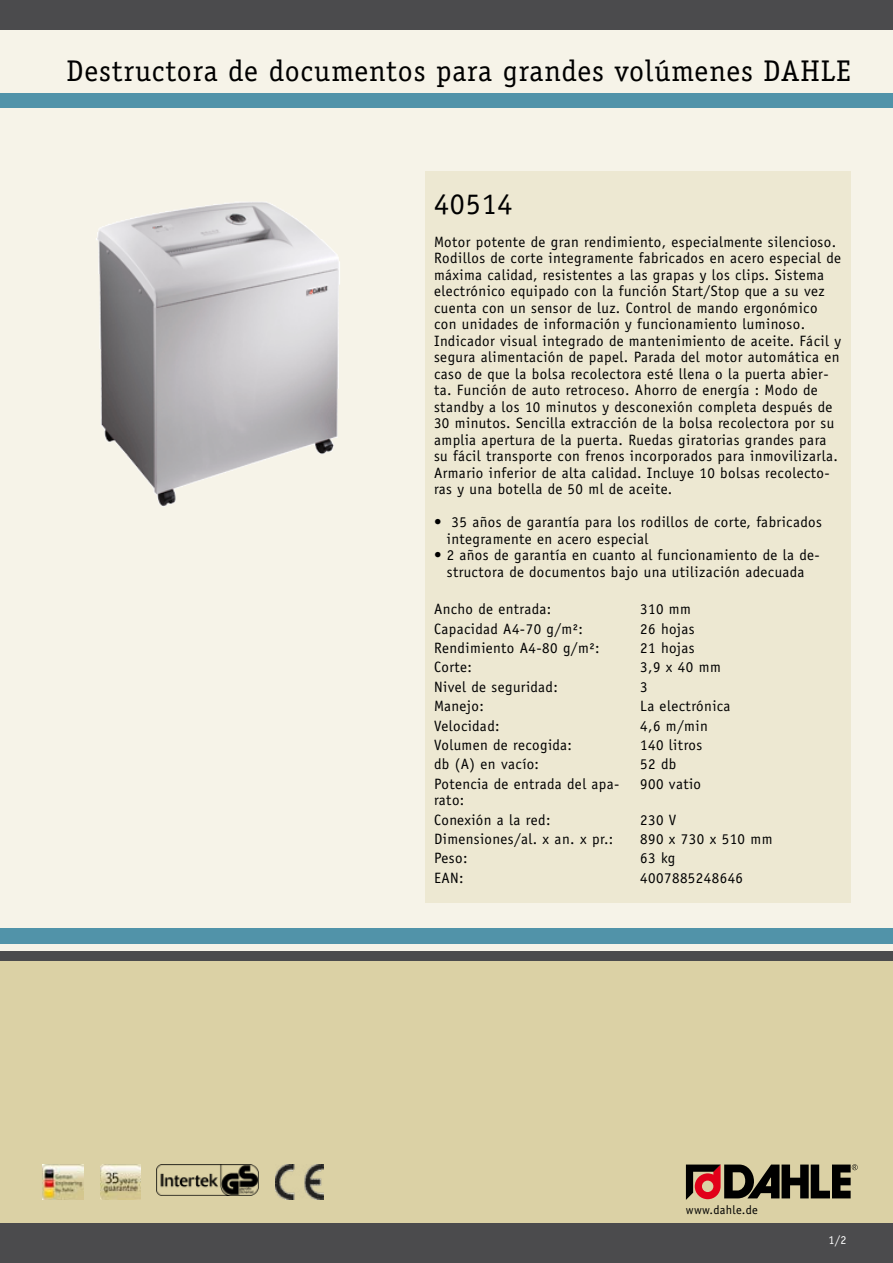
<style>
.page{position:relative;width:893px;height:1263px;background:#f6f3e8}
.page>*{position:absolute;margin:0;border:0;box-sizing:border-box;transform-origin:0 0}
.t1{font:30px "Officina Serif Std";letter-spacing:.03em;color:#000}
.t2{font:15px/16.5px "Officina Sans Std";letter-spacing:.03em;color:#000}
.t3{font:15px "Officina Sans Std";letter-spacing:.01em;color:#000}
.t4{font:12.3px "Officina Sans Std";letter-spacing:.03em;color:#000}
.t5{font:12px "Officina Sans Std";color:#fff}
</style>
<div class="page">
<div style="left:0;top:0;width:893px;height:30px;background:#4b4b4d"></div>
<div style="left:0;top:956px;width:893px;height:282px;background:#dbd1a5"></div>
<div style="left:0;top:1224px;width:893px;height:39px;background:#4b4b4d"></div>
<div style="left:0;top:928px;width:893px;height:15px;background:#5193a9"></div>
<div style="left:0;top:951px;width:893px;height:9px;background:#4b4b4d"></div>
<img style="left:100px;top:1164px;width:41px;height:35px">
<img style="left:156px;top:1164px;width:102px;height:31px">
<img style="left:275px;top:1164px;width:49px;height:35px">
<img style="left:43px;top:1164px;width:40px;height:35px">
<img style="left:96px;top:202px;width:244px;height:305px">
<svg style="left:686px;top:1164px;width:172px;height:36px"></svg>
<div style="left:0;top:94px;width:893px;height:14px;background:#5193a9"></div>
<div style="left:425px;top:171px;width:425px;height:731px;background:#ede8d2"></div>
<h1 class="t1" style="left:66px;top:53px;width:786px">Destructora de documentos para grandes volúmenes DAHLE</h1>
<h1 class="t1" style="left:434px;top:186px;width:80px">40514</h1>
<p class="t2" style="left:434px;top:233px;width:409px">Motor potente de gran rendimiento, especialmente silencioso.<br>Rodillos de corte integramente fabricados en acero especial de máxima calidad, resistentes a las grapas y los clips. Sistema electrónico equipado con la función Start/Stop que a su vez cuenta con un sensor de luz. Control de mando ergonómico con unidades de información y funcionamiento luminoso.<br>Indicador visual integrado de mantenimiento de aceite. Fácil y segura alimentación de papel. Parada del motor automática en caso de que la bolsa recolectora esté llena o la puerta abier&shy;ta. Función de auto retroceso. Ahorro de energía : Modo de standby a los 10 minutos y desconexión completa después de 30 minutos. Sencilla extracción de la bolsa recolectora por su amplia apertura de la puerta. Ruedas giratorias grandes para su fácil transporte con frenos incorporados para inmovilizarla.<br>Armario inferior de alta calidad. Incluye 10 bolsas recolecto&shy;ras y una botella de 50 ml de aceite.</p>
<p class="t2" style="left:447px;top:514px;width:377px;text-indent:-13px">• 35 años de garantía para los rodillos de corte, fabricados integramente en acero especial</p>
<p class="t2" style="left:434px;top:547px;width:387px;text-align:center">• 2 años de garantía en cuanto al funcionamiento de la de&shy;structora de documentos bajo una utilización adecuada</p>
<p class="t3" style="left:434px;top:600px;width:119px">Ancho de entrada:</p>
<p class="t2" style="left:640px;top:601px;width:52px">310 mm</p>
<p class="t2" style="left:434px;top:620px;width:151px">Capacidad A4-70 g/m²:</p>
<p class="t2" style="left:640px;top:620px;width:56px">26 hojas</p>
<p class="t2" style="left:434px;top:640px;width:167px">Rendimiento A4-80 g/m²:</p>
<p class="t2" style="left:640px;top:640px;width:56px">21 hojas</p>
<p class="t2" style="left:434px;top:659px;width:40px">Corte:</p>
<p class="t2" style="left:640px;top:659px;width:82px">3,9 x 40 mm</p>
<p class="t2" style="left:434px;top:678px;width:125px">Nivel de seguridad:</p>
<p class="t2" style="left:640px;top:678px;width:9px">3</p>
<p class="t2" style="left:434px;top:698px;width:51px">Manejo:</p>
<p class="t2" style="left:640px;top:698px;width:92px">La electrónica</p>
<p class="t2" style="left:434px;top:717px;width:67px">Velocidad:</p>
<p class="t2" style="left:640px;top:717px;width:69px">4,6 m/min</p>
<p class="t2" style="left:434px;top:737px;width:140px">Volumen de recogida:</p>
<p class="t2" style="left:640px;top:737px;width:64px">140 litros</p>
<p class="t2" style="left:434px;top:756px;width:107px">db (A) en vacío:</p>
<p class="t2" style="left:640px;top:756px;width:38px">52 db</p>
<p class="t2" style="left:434px;top:775px;width:187px">Potencia de entrada del apa&shy;rato:</p>
<p class="t2" style="left:640px;top:775px;width:62px">900 vatio</p>
<p class="t2" style="left:434px;top:811px;width:118px">Conexión a la red:</p>
<p class="t2" style="left:640px;top:811px;width:38px">230 V</p>
<p class="t2" style="left:434px;top:831px;width:181px">Dimensiones/al. x an. x pr.:</p>
<p class="t2" style="left:640px;top:831px;width:134px">890 x 730 x 510 mm</p>
<p class="t2" style="left:434px;top:850px;width:35px">Peso:</p>
<p class="t2" style="left:640px;top:850px;width:37px">63 kg</p>
<p class="t2" style="left:434px;top:869px;width:31px">EAN:</p>
<p class="t2" style="left:640px;top:869px;width:104px">4007885248646</p>
<p class="t4" style="left:686px;top:1203px;width:73px">www.dahle.de</p>
<p class="t5" style="left:828px;top:1233px;width:20px">1/2</p>
</div>
